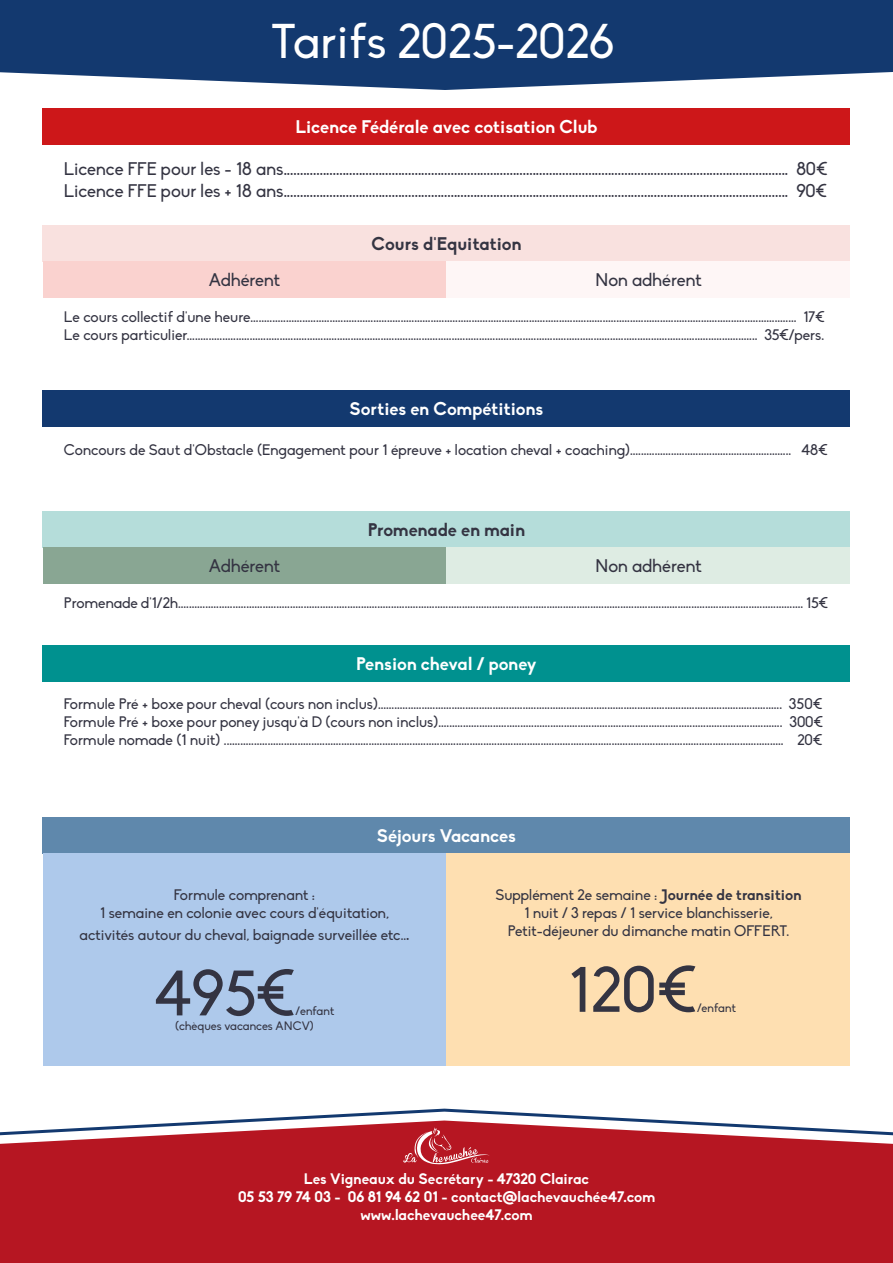
<style>
.page{position:relative;width:893px;height:1263px;background:#fff}
.page>*{position:absolute;margin:0;border:0;box-sizing:border-box;transform-origin:0 0}
.t1{font:63px "Biko";color:#343442}
.t2{font:48px "Biko";color:#fff}
.t3{font:18px/21.6px "Biko";color:#343442}
.t4{font:700 18px "Biko";color:#fff}
.t5{font:700 18px "Biko";color:#343442}
.t6{font:15px/18px "Biko";color:#343442;text-align:center}
.t7{font:700 15px/18px "Biko";color:#fff;text-align:center}
.t8{font:12px/14.4px "Biko";color:#343442}
.s1{font-size:18px}
.s2{font-weight:700}
</style>
<div class="page">
<svg style="left:0;top:0;width:893px;height:90px;background:#2a4c7d"></svg>
<div style="left:43px;top:108px;width:807px;height:37px;background:#cd1719"></div>
<div style="left:43px;top:225px;width:807px;height:36px;background:#f9e1df"></div>
<div style="left:43px;top:261px;width:403px;height:36px;background:#fad2cf"></div>
<div style="left:446px;top:261px;width:404px;height:36px;background:#fef6f6"></div>
<div style="left:43px;top:817px;width:807px;height:36px;background:#5f88ac"></div>
<div style="left:43px;top:853px;width:403px;height:212px;background:#aec9eb"></div>
<div style="left:43px;top:390px;width:807px;height:37px;background:#13396f"></div>
<div style="left:43px;top:511px;width:807px;height:36px;background:#b5ddda"></div>
<div style="left:43px;top:547px;width:403px;height:36px;background:#89a693"></div>
<div style="left:446px;top:547px;width:404px;height:36px;background:#deece3"></div>
<div style="left:43px;top:645px;width:807px;height:36px;background:#00918f"></div>
<svg style="left:231px;top:1108px;width:428px;height:12px"></svg>
<svg style="left:0;top:1120px;width:893px;height:143px;background:#b92733"></svg>
<div style="left:446px;top:853px;width:404px;height:212px;background:#fedfb1"></div>
<svg style="left:403px;top:1127px;width:87px;height:37px;background:#c13943"></svg>
<h2 class="t2" style="left:271px;top:15px;width:345px">Tarifs 2025-2026</h2>
<p class="t4" style="left:295px;top:116px;width:303px">Licence Fédérale avec cotisation Club</p>
<p class="t3" style="left:64px;top:158px;width:765px">Licence FFE pour les - 18 ans.......................................................................................................................................................... 80€<br>Licence FFE pour les + 18 ans.......................................................................................................................................................... 90€</p>
<p class="t5" style="left:371px;top:233px;width:152px">Cours d'Equitation</p>
<p class="t3" style="left:209px;top:269px;width:73px">Adhérent</p>
<p class="t3" style="left:595px;top:269px;width:108px">Non adhérent</p>
<p class="t6" style="left:64px;top:308px;width:762px;text-align:left">Le cours collectif d'une heure........................................................................................................................................................................................................ 17€<br>Le cours particulier................................................................................................................................................................................................................. 35€/pers.</p>
<p class="t4" style="left:350px;top:398px;width:195px">Sorties en Compétitions</p>
<p class="t6" style="left:64px;top:441px;width:765px">Concours de Saut d'Obstacle (Engagement pour 1 épreuve + location cheval + coaching)........................................................... 48€</p>
<p class="t5" style="left:368px;top:519px;width:159px">Promenade en main</p>
<p class="t3" style="left:209px;top:556px;width:73px">Adhérent</p>
<p class="t3" style="left:595px;top:556px;width:108px">Non adhérent</p>
<p class="t6" style="left:64px;top:594px;width:766px">Promenade d'1/2h..................................................................................................................................................................................................................................... 15€</p>
<p class="t4" style="left:356px;top:653px;width:182px">Pension cheval / poney</p>
<p class="t6" style="left:64px;top:696px;width:761px;text-align:justify">Formule Pré + boxe pour cheval (cours non inclus).................................................................................................................................................... 350€ Formule Pré + boxe pour poney jusqu'à D (cours non inclus).............................................................................................................................. 300€ Formule nomade (1 nuit) ............................................................................................................................................................................................................. 20€</p>
<p class="t4" style="left:377px;top:825px;width:141px">Séjours Vacances</p>
<p class="t6" style="left:100px;top:886px;width:290px">Formule comprenant :<br>1 semaine en colonie avec cours d'équitation,</p>
<p class="t6" style="left:80px;top:926px;width:331px">activités autour du cheval, baignade surveillée etc..<span class="s1">.</span></p>
<h1 class="t1" style="left:155px;top:958px;width:142px">495€</h1>
<p class="t8" style="left:175px;top:1004px;width:161px;text-indent:120px">/enfant (chèques vacances ANCV)</p>
<p class="t6" style="left:495px;top:886px;width:308px">Supplément 2e semaine : <span class="s2">Journée de transition<br></span>1 nuit / 3 repas / 1 service blanchisserie,<br>Petit-déjeuner du dimanche matin OFFERT.</p>
<h1 class="t1" style="left:569px;top:955px;width:130px">120€</h1>
<p class="t8" style="left:697px;top:1001px;width:40px">/enfant</p>
<p class="t7" style="left:238px;top:1170px;width:419px">Les Vigneaux du Secrétary - 47320 Clairac<br>05 53 79 74 03 - 06 81 94 62 01 - contact@lachevauchée47.com www.lachevauchee47.com</p>
</div>
